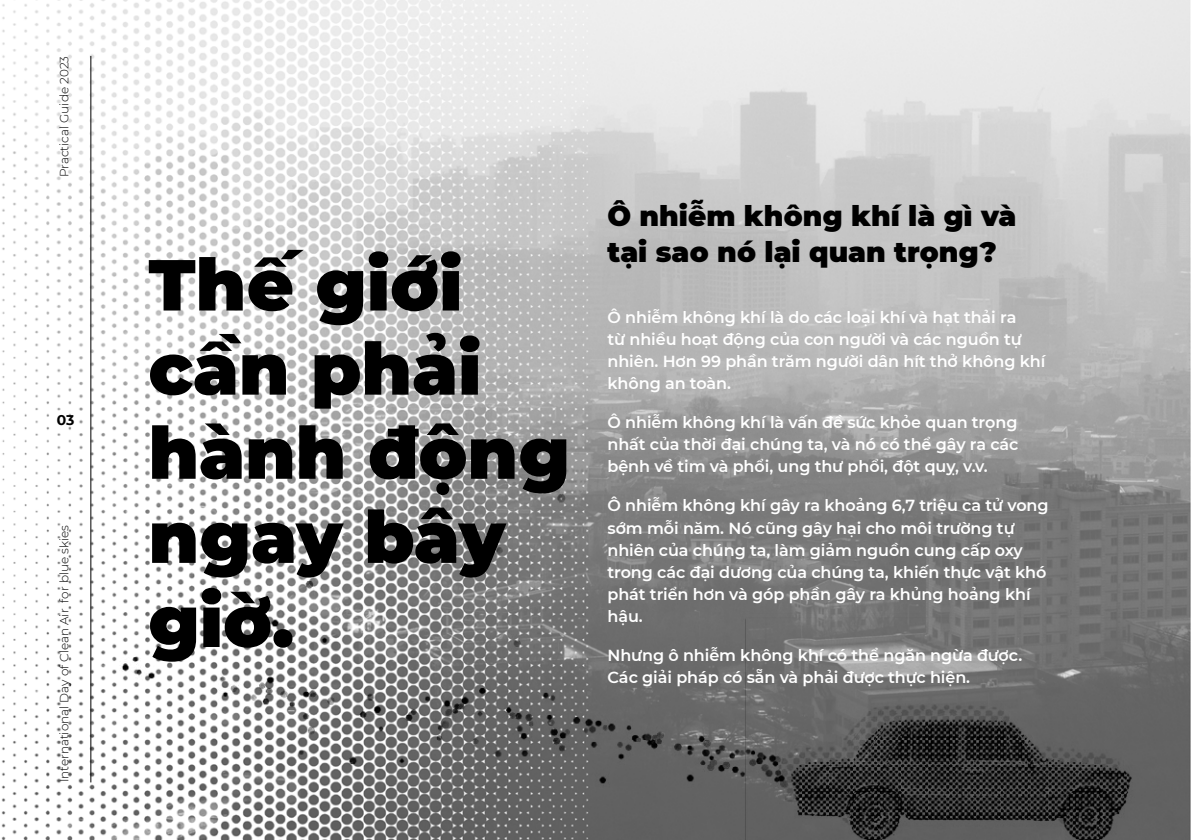
<style>
.page{position:relative;width:1191px;height:840px;background:#fff}
.page>*{position:absolute;margin:0;border:0;box-sizing:border-box;transform-origin:0 0}
.t1{font:900 72px/84px "Montserrat";color:#000}
.t2{font:900 28px/36px "Montserrat";color:#000}
.t3{font:600 16px/22px "Montserrat";letter-spacing:-.005em;color:#fff}
.t4{font:700 14px "Montserrat";color:#000}
.t5{font:300 12px "Montserrat";color:#000}
</style>
<div class="page">
<img style="left:1px;top:0;width:1190px;height:839px">
<img style="left:119px;top:172px;width:1026px;height:667px">
<hr style="left:90px;top:56px;width:1px;height:726px;background:#000">
<p class="t5" style="left:56px;top:177px;width:123px;rotate:-90deg">Practical Guide 2023</p>
<p class="t4" style="left:57px;top:410px;width:19px">03</p>
<p class="t5" style="left:56px;top:782px;width:258px;rotate:-90deg">International Day of Clean Air for blue skies</p>
<h1 class="t1" style="left:148px;top:238px;width:423px">Thế giới cần phải hành động ngay bây giờ.</h1>
<h2 class="t2" style="left:607px;top:196px;width:410px">Ô nhiễm không khí là gì và tại sao nó lại quan trọng?</h2>
<p class="t3" style="left:607px;top:305px;width:439px">Ô nhiễm không khí là do các loại khí và hạt thải ra<br>từ nhiều hoạt động của con người và các nguồn tự nhiên. Hơn 99 phần trăm người dân hít thở không khí không an toàn.</p>
<p class="t3" style="left:607px;top:411px;width:412px;text-align:justify">Ô nhiễm không khí là vấn đề sức khỏe quan trọng nhất của thời đại chúng ta, và nó có thể gây ra các bệnh về tim và phổi, ung thư phổi, đột quỵ, v.v.</p>
<p class="t3" style="left:607px;top:494px;width:443px">Ô nhiễm không khí gây ra khoảng 6,7 triệu ca tử vong sớm mỗi năm. Nó cũng gây hại cho môi trường tự nhiên của chúng ta, làm giảm nguồn cung cấp oxy trong các đại dương của chúng ta, khiến thực vật khó phát triển hơn và góp phần gây ra khủng hoảng khí hậu.</p>
<p class="t3" style="left:607px;top:643px;width:416px">Nhưng ô nhiễm không khí có thể ngăn ngừa được.<br>Các giải pháp có sẵn và phải được thực hiện.</p>
</div>
